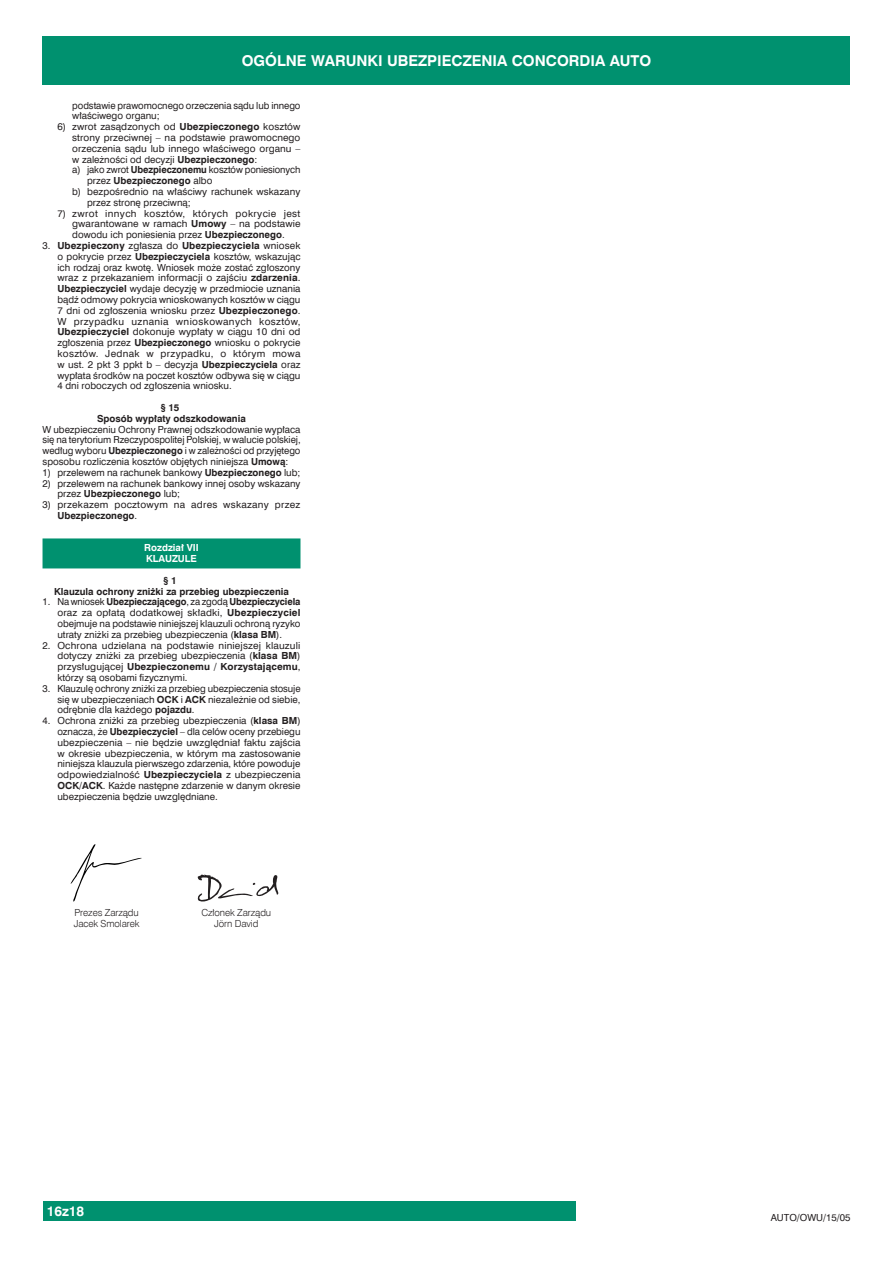
<style>
.page{position:relative;width:893px;height:1263px;background:#fff}
.page>*{position:absolute;margin:0;border:0;box-sizing:border-box;transform-origin:0 0}
.t1{font:700 15px "Swis 721 EUX";color:#fff}
.t2{font:700 13.5px "Swis 721 EUX";color:#fff}
.t3{font:9.75px/10.8px "Swis 721 EUX";color:#231f20;text-align:justify}
.t4{font:700 9.75px/10.8px "Swis 721 EUX";color:#231f20;text-align:center}
.t5{font:9.75px/10.8px "Swis 721 EUX";letter-spacing:.025em;color:#231f20}
.t6{font:9.75px/11.7px "Swis 721 Lt EUX";letter-spacing:-.01em;color:#231f20}
.t7{font:700 9.75px/10.8px "Swis 721 EUX";color:#fff}
.s1{font-weight:700}
.s2{font-weight:400}
</style>
<div class="page">
<div style="left:43px;top:1201px;width:532px;height:19px;background:#00916f"></div>
<div style="left:43px;top:36px;width:807px;height:49px;background:#00916f"></div>
<div style="left:43px;top:538px;width:257px;height:30px;background:#00916f"></div>
<svg style="left:70px;top:844px;width:72px;height:58px"></svg>
<svg style="left:197px;top:874px;width:82px;height:28px"></svg>
<h1 class="t1" style="left:242px;top:52px;width:411px">OGÓLNE WARUNKI UBEZPIECZENIA CONCORDIA AUTO</h1>
<p class="t3" style="left:72px;top:100px;width:230px">podstawie prawomocnego orzeczenia sądu lub innego właściwego organu;</p>
<p class="t3" style="left:57px;top:122px;width:245px">6) zwrot zasądzonych od <span class="s1">Ubezpieczonego</span> kosztów</p>
<p class="t3" style="left:72px;top:132px;width:230px">strony przeciwnej – na podstawie prawomocnego</p>
<p class="t3" style="left:72px;top:143px;width:230px">orzeczenia sądu lub innego właściwego organu –</p>
<p class="t3" style="left:72px;top:154px;width:187px">w zależności od decyzji <span class="s1">Ubezpieczonego</span>:</p>
<p class="t3" style="left:72px;top:165px;width:230px">a) jako zwrot <span class="s1">Ubezpieczonemu</span> kosztów poniesionych</p>
<p class="t4" style="left:87px;top:175px;width:127px"><span class="s2">przez</span> Ubezpieczonego <span class="s2">albo</span></p>
<p class="t3" style="left:72px;top:186px;width:230px">b) bezpośrednio na właściwy rachunek wskazany</p>
<p class="t3" style="left:87px;top:197px;width:105px">przez stronę przeciwną;</p>
<p class="t3" style="left:72px;top:208px;width:230px;text-indent:-15px">7) zwrot innych kosztów, których pokrycie jest gwarantowane w ramach <span class="s1">Umowy</span> – na podstawie dowodu ich poniesienia przez <span class="s1">Ubezpieczonego</span>.</p>
<p class="t3" style="left:57px;top:240px;width:245px;text-indent:-15px">3. <span class="s1">Ubezpieczony</span> zgłasza do <span class="s1">Ubezpieczyciela</span> wniosek o pokrycie przez <span class="s1">Ubezpieczyciela</span> kosztów, wskazując ich rodzaj oraz kwotę. Wniosek może zostać zgłoszony wraz z przekazaniem informacji o zajściu <span class="s1">zdarzenia</span>.<br><span class="s1">Ubezpieczyciel</span> wydaje decyzję w przedmiocie uznania bądź odmowy pokrycia wnioskowanych kosztów w ciągu 7 dni od zgłoszenia wniosku przez <span class="s1">Ubezpieczonego</span>.<br>W przypadku uznania wnioskowanych kosztów, <span class="s1">Ubezpieczyciel</span> dokonuje wypłaty w ciągu 10 dni od zgłoszenia przez <span class="s1">Ubezpieczonego</span> wniosku o pokrycie kosztów. Jednak w przypadku, o którym mowa w ust. 2 pkt 3 ppkt b – decyzja <span class="s1">Ubezpieczyciela</span> oraz wypłata środków na poczet kosztów odbywa się w ciągu 4 dni roboczych od zgłoszenia wniosku.</p>
<p class="t4" style="left:97px;top:402px;width:150px">§ 15<br>Sposób wypłaty odszkodowania</p>
<p class="t3" style="left:43px;top:424px;width:260px">W ubezpieczeniu Ochrony Prawnej odszkodowanie wypłaca się na terytorium Rzeczypospolitej Polskiej, w walucie polskiej, według wyboru <span class="s1">Ubezpieczonego</span> i w zależności od przyjętego sposobu rozliczenia kosztów objętych niniejsza <span class="s1">Umową</span>:</p>
<p class="t3" style="left:43px;top:467px;width:259px">1) przelewem na rachunek bankowy <span class="s1">Ubezpieczonego</span> lub;</p>
<p class="t3" style="left:57px;top:478px;width:245px;text-indent:-15px">2) przelewem na rachunek bankowy innej osoby wskazany przez <span class="s1">Ubezpieczonego</span> lub;</p>
<p class="t5" style="left:57px;top:500px;width:244px;text-indent:-15px">3) przekazem pocztowym na adres wskazany przez<br><span class="s1">Ubezpieczonego</span>.</p>
<p class="t7" style="left:144px;top:543px;width:56px">Rozdział VII<br>KLAUZULE</p>
<p class="t4" style="left:54px;top:575px;width:236px">§ 1<br>Klauzula ochrony zniżki za przebieg ubezpieczenia</p>
<p class="t3" style="left:57px;top:597px;width:245px;text-indent:-15px">1. Na wniosek <span class="s1">Ubezpieczającego</span>, za zgodą <span class="s1">Ubezpieczyciela </span>oraz za opłatą dodatkowej składki, <span class="s1">Ubezpieczyciel </span>obejmuje na podstawie niniejszej klauzuli ochroną ryzyko utraty zniżki za przebieg ubezpieczenia (<span class="s1">klasa BM</span>).</p>
<p class="t3" style="left:57px;top:640px;width:245px;text-indent:-15px">2. Ochrona udzielana na podstawie niniejszej klauzuli dotyczy zniżki za przebieg ubezpieczenia (<span class="s1">klasa BM</span>) przysługującej <span class="s1">Ubezpieczonemu</span> / <span class="s1">Korzystającemu</span>, którzy są osobami fizycznymi.</p>
<p class="t3" style="left:57px;top:683px;width:245px;text-indent:-15px">3. Klauzulę ochrony zniżki za przebieg ubezpieczenia stosuje się w ubezpieczeniach <span class="s1">OCK</span> i <span class="s1">ACK</span> niezależnie od siebie, odrębnie dla każdego <span class="s1">pojazdu</span>.</p>
<p class="t3" style="left:57px;top:716px;width:245px;text-indent:-15px">4. Ochrona zniżki za przebieg ubezpieczenia (<span class="s1">klasa BM</span>) oznacza, że <span class="s1">Ubezpieczyciel</span> – dla celów oceny przebiegu ubezpieczenia – nie będzie uwzględniał faktu zajścia w okresie ubezpieczenia, w którym ma zastosowanie niniejsza klauzula pierwszego zdarzenia, które powoduje odpowiedzialność <span class="s1">Ubezpieczyciela</span> z ubezpieczenia <span class="s1">OCK</span>/<span class="s1">ACK</span>. Każde następne zdarzenie w danym okresie ubezpieczenia będzie uwzględniane.</p>
<p class="t6" style="left:74px;top:906px;width:67px">Prezes Zarządu<br>Jacek Smolarek</p>
<p class="t6" style="left:201px;top:908px;width:71px;line-height:10.8px;text-align:center">Członek Zarządu<br>Jörn David</p>
<h2 class="t2" style="left:47px;top:1202px;width:39px">16z18</h2>
<p class="t3" style="left:771px;top:1212px;width:81px">AUTO/OWU/15/05</p>
</div>
